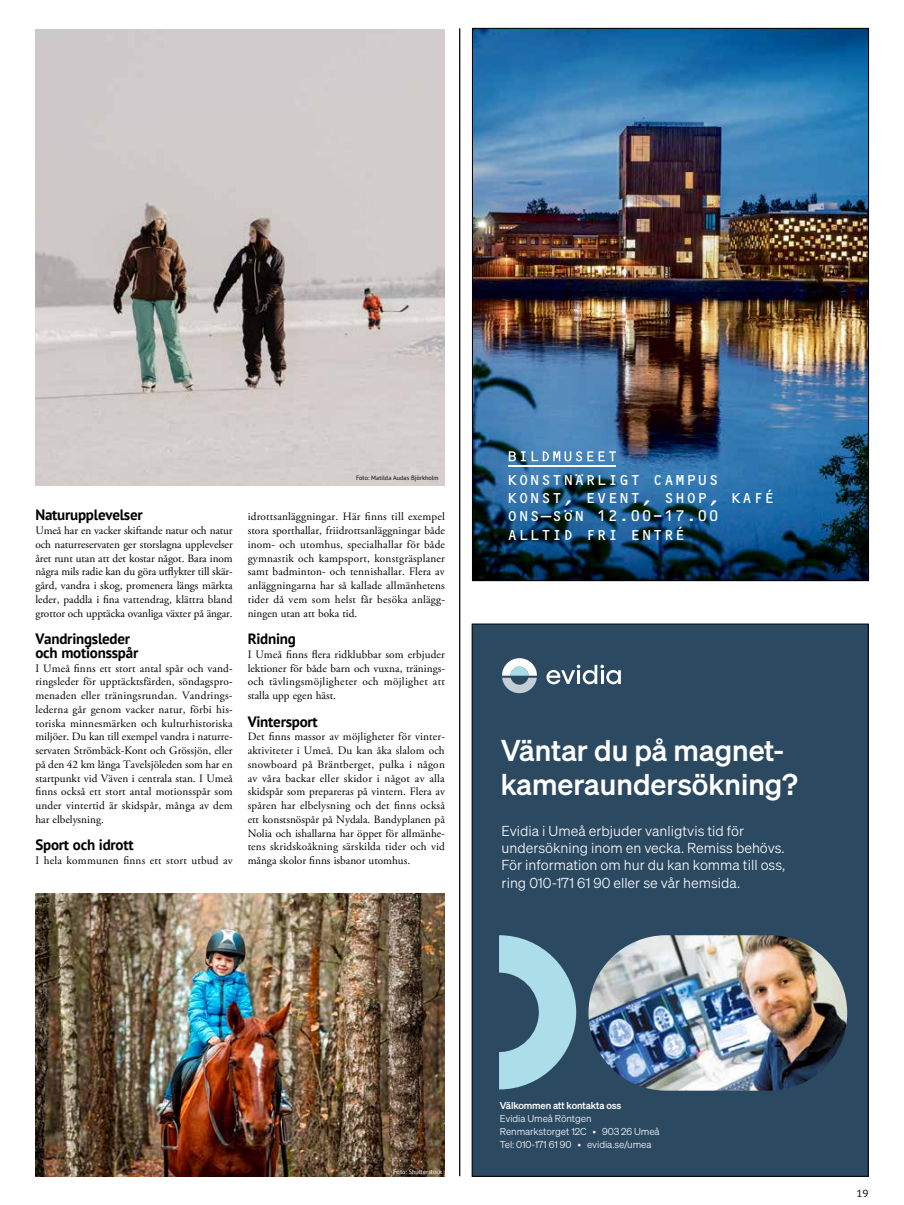
<style>
.page{position:relative;width:904px;height:1205px;background:#fff}
.page>*{position:absolute;margin:0;border:0;box-sizing:border-box;transform-origin:0 0}
.t1{font:29.38px/34.4px "Sohne Kraftig";color:#fff}
.t2{font:700 15px/13.8px "PT Sans";letter-spacing:-.015em;color:#000}
.t3{font:14.75px/18.4px "OCRB Std";letter-spacing:.04em;color:#fff}
.t4{font:14.12px/17.1px "Sohne Leicht";color:#fff}
.t5{font:11.25px/13.8px "Adobe Garamond Pro";letter-spacing:.015em;color:#000;text-align:justify}
.t6{font:10.12px "PT Sans";color:#000;scale:1.11 1}
.t7{font:9.75px/12.9px "Sohne Leicht";letter-spacing:-.01em;color:#fff}
.t8{font:9.75px "Sohne Kraftig";letter-spacing:-.01em;color:#fff}
.t9{font:6.25px "PT Sans";color:#000}
.t10{font:6.25px "PT Sans";color:#fff}
</style>
<div class="page">
<img style="left:35px;top:29px;width:410px;height:456px">
<img style="left:35px;top:893px;width:410px;height:283px">
<hr style="left:459px;top:28px;width:1px;height:1148px;background:#000">
<img style="left:474px;top:30px;width:392px;height:549px">
<svg style="left:509px;top:451px;width:107px;height:10px"></svg>
<hr style="left:509px;top:465px;width:107px;height:2px;background:#fff">
<div style="left:472px;top:624px;width:396px;height:552px;background:#2c4962"></div>
<img style="left:588px;top:935px;width:259px;height:155px">
<svg style="left:502px;top:658px;width:35px;height:35px"></svg>
<svg style="left:546px;top:665px;width:75px;height:19px"></svg>
<svg style="left:499px;top:935px;width:77px;height:154px"></svg>
<h2 class="t2" style="left:35px;top:508px;width:109px">Naturupplevelser</h2>
<p class="t5" style="left:35px;top:524px;width:199px">Umeå har en vacker skiftande natur och natur och naturreservaten ger storslagna upplevelser året runt utan att det kostar något. Bara inom några mils radie kan du göra utflykter till skär&shy;gård, vandra i skog, promenera längs märkta leder, paddla i fina vattendrag, klättra bland grottor och upptäcka ovanliga växter på ängar.</p>
<h2 class="t2" style="left:35px;top:632px;width:104px">Vandringsleder och motionsspår</h2>
<p class="t5" style="left:35px;top:661px;width:199px">I Umeå finns ett stort antal spår och vand&shy;ringsleder för upptäcktsfärden, söndagspro&shy;menaden eller träningsrundan. Vandrings&shy;lederna går genom vacker natur, förbi his&shy;toriska minnesmärken och kulturhistoriska miljöer. Du kan till exempel vandra i naturre&shy;servaten Strömbäck-Kont och Grössjön, eller på den 42 km långa Tavelsjöleden som har en startpunkt vid Väven i centrala stan. I Umeå finns också ett stort antal motionsspår som under vintertid är skidspår, många av dem har elbelysning.</p>
<h2 class="t2" style="left:35px;top:838px;width:100px">Sport och idrott</h2>
<p class="t5" style="left:35px;top:854px;width:199px">I hela kommunen finns ett stort utbud av</p>
<p class="t9" style="left:356px;top:474px;width:84px">Foto: Matilda Audas Björkholm</p>
<p class="t5" style="left:248px;top:510px;width:199px">idrottsanläggningar. Här finns till exempel stora sporthallar, friidrottsanläggningar både inom- och utomhus, specialhallar för både gymnastik och kampsport, konstgräsplaner samt badminton- och tennishallar. Flera av anläggningarna har så kallade allmänhetens tider då vem som helst får besöka anlägg&shy;ningen utan att boka tid.</p>
<h2 class="t2" style="left:248px;top:632px;width:50px">Ridning</h2>
<p class="t5" style="left:248px;top:648px;width:199px">I Umeå finns flera ridklubbar som erbjuder lektioner för både barn och vuxna, tränings&shy;och tävlingsmöjligheter och möjlighet att stalla upp egen häst.</p>
<h2 class="t2" style="left:248px;top:714px;width:72px">Vintersport</h2>
<p class="t5" style="left:248px;top:730px;width:199px">Det finns massor av möjligheter för vinter&shy;aktiviteter i Umeå. Du kan åka slalom och snowboard på Bräntberget, pulka i någon av våra backar eller skidor i något av alla skidspår som prepareras på vintern. Flera av spåren har elbelysning och det finns också ett konstsnöspår på Nydala. Bandyplanen på Nolia och ishallarna har öppet för allmänhe&shy;tens skridskoåkning särskilda tider och vid många skolor finns isbanor utomhus.</p>
<h3 class="t3" style="left:507px;top:470px;width:269px">KONSTNÄRLIGT CAMPUS<br>KONST, EVENT, SHOP, KAFÉ<br>ONS–SÖN 12.00-17.00<br>ALLTID FRI ENTRÉ</h3>
<h1 class="t1" style="left:501px;top:732px;width:298px">Väntar du på magnet&shy;kameraundersökning?</h1>
<p class="t4" style="left:501px;top:822px;width:285px">Evidia i Umeå erbjuder vanligtvis tid för undersökning inom en vecka. Remiss behövs.<br>För information om hur du kan komma till oss, ring 010-171 61 90 eller se vår hemsida.</p>
<p class="t10" style="left:393px;top:1167px;width:50px">Foto: Shutterstock</p>
<p class="t8" style="left:500px;top:1099px;width:123px">Välkommen att kontakta oss</p>
<p class="t7" style="left:500px;top:1112px;width:161px">Evidia Umeå Röntgen<br>Renmarkstorget 12C • 903 26 Umeå<br>Tel: 010-171 61 90 • evidia.se/umea</p>
<p class="t6" style="left:856px;top:1187px;width:12px">19</p>
</div>
